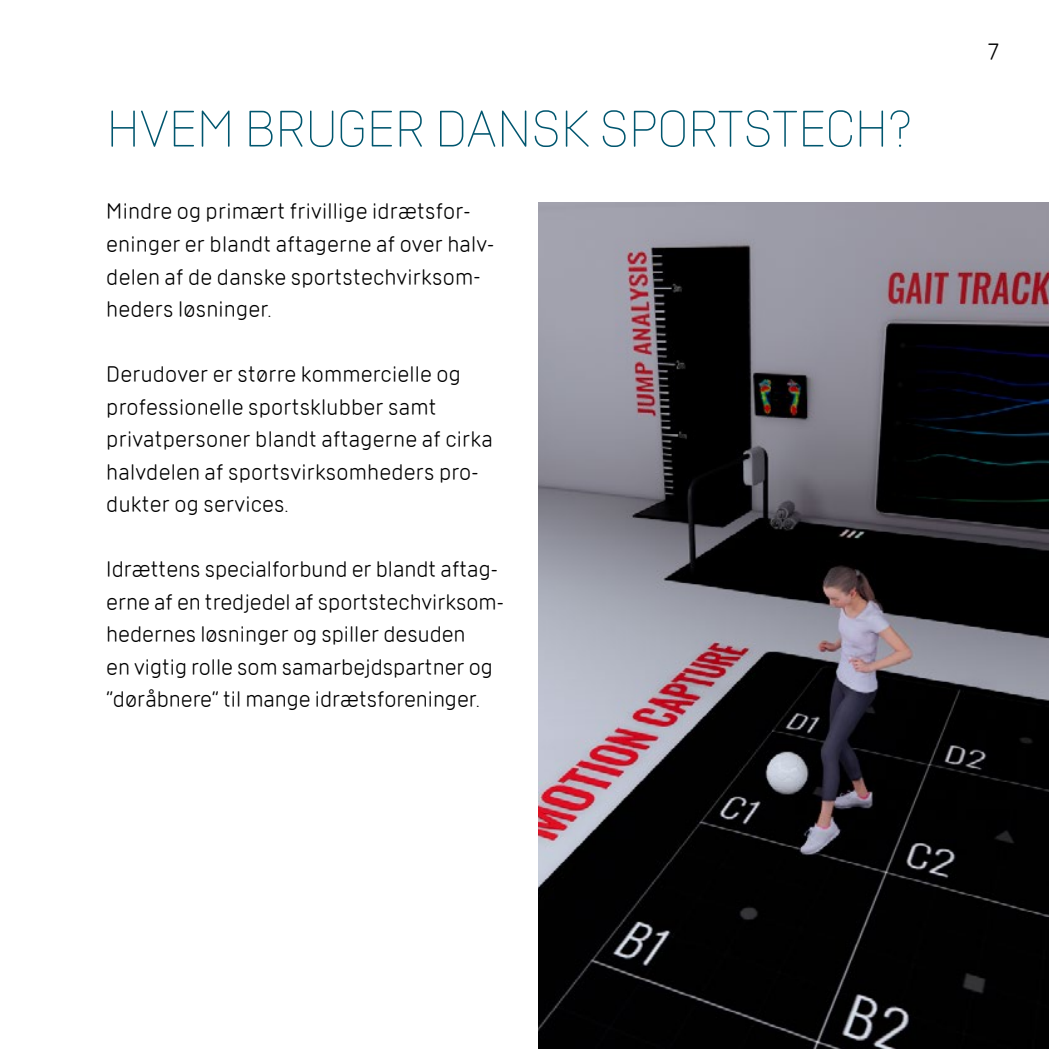
<style>
.page{position:relative;width:1049px;height:1049px;background:#fff}
.page>*{position:absolute;margin:0;border:0;box-sizing:border-box;transform-origin:0 0}
.t1{font:300 52.5px "DIF";color:#00566f}
.t2{font:22.5px "DIF";color:#000}
.t3{font:21.5px/32.5px "DIF";letter-spacing:.01em;color:#000}
</style>
<div class="page">
<img style="left:539px;top:202px;width:510px;height:847px">
<h1 class="t1" style="left:106px;top:99px;width:807px">HVEM BRUGER DANSK SPORTSTECH?</h1>
<p class="t3" style="left:106px;top:195px;width:387px">Mindre og primært frivillige idrætsfor&shy;eninger er blandt aftagerne af over halv&shy;delen af de danske sportstechvirksom&shy;heders løsninger.</p>
<p class="t3" style="left:106px;top:358px;width:388px">Derudover er større kommercielle og professionelle sportsklubber samt privatpersoner blandt aftagerne af cirka halvdelen af sportsvirksomheders pro&shy;dukter og services.</p>
<p class="t3" style="left:106px;top:553px;width:399px">Idrættens specialforbund er blandt aftag&shy;erne af en tredjedel af sportstechvirksom&shy;hedernes løsninger og spiller desuden<br>en vigtig rolle som samarbejdspartner og ”døråbnere” til mange idrætsforeninger.</p>
<p class="t2" style="left:988px;top:39px;width:13px">7</p>
</div>
